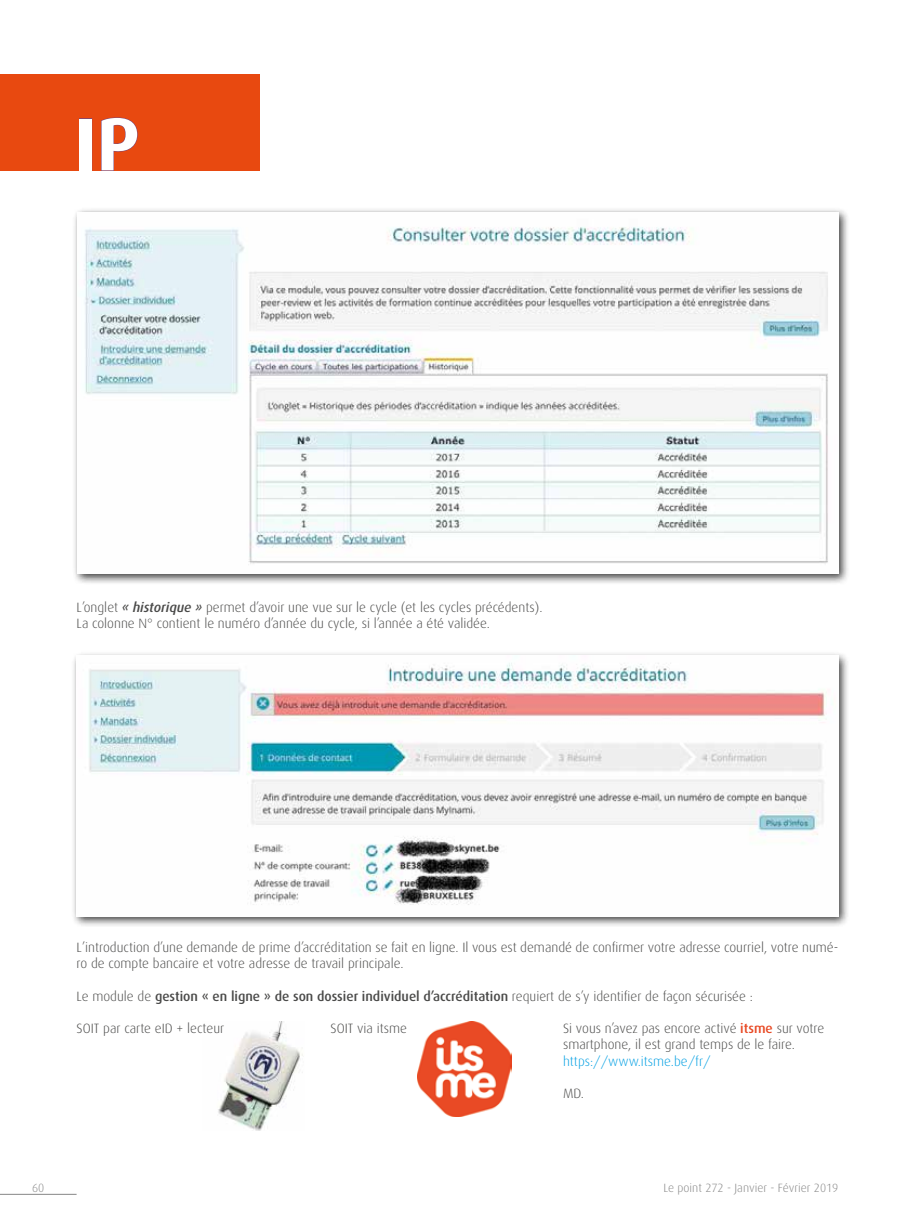
<style>
.page{position:relative;width:915px;height:1212px;background:#fff}
.page>*{position:absolute;margin:0;border:0;box-sizing:border-box;transform-origin:0 0}
.t1{font:700 75px "Dax";color:#fff}
.t2{font:300 13.5px/16.2px "Dax";color:#4a4a49}
.t3{font:500 13.5px "Dax";color:#4a4a49}
.t4{font:300 13.5px "Dax";color:#009fe3}
.t5{font:300 12px "Dax";color:#878787}
.s1{font-weight:500;font-style:italic}
.s2{font-weight:300}
.s3{font-weight:500;color:#e84924}
</style>
<div class="page">
<hr style="left:0;top:1194px;width:77px;height:1px;background:#878787">
<img style="left:218px;top:1022px;width:85px;height:109px">
<div style="left:0;top:74px;width:259px;height:97px;background:#e84910"></div>
<div style="left:79px;top:118px;width:13px;height:53px;border:1px solid #75487e"></div>
<svg style="left:101px;top:117px;width:37px;height:54px"></svg>
<div style="left:72px;top:207px;width:777px;height:378px;background:#000;opacity:.75"></div>
<img style="left:77px;top:213px;width:761px;height:361px">
<div style="left:71px;top:651px;width:778px;height:276px;background:#000;opacity:.75"></div>
<img style="left:77px;top:656px;width:761px;height:260px">
<img style="left:417px;top:1022px;width:94px;height:94px">
<h1 class="t1" style="left:74px;top:102px;width:67px">IP</h1>
<p class="t2" style="left:77px;top:599px;width:467px">L’onglet <span class="s1">« historique »</span> permet d’avoir une vue sur le cycle (et les cycles précédents).<br>La colonne N° contient le numéro d’année du cycle, si l’année a été validée.</p>
<p class="t2" style="left:77px;top:939px;width:763px">L’introduction d’une demande de prime d’accréditation se fait en ligne. Il vous est demandé de confirmer votre adresse courriel, votre numé&shy;ro de compte bancaire et votre adresse de travail principale.</p>
<p class="t3" style="left:77px;top:988px;width:677px"><span class="s2">Le module de</span> gestion « en ligne » de son dossier individuel d’accréditation <span class="s2">requiert de s’y identifier de façon sécurisée :</span></p>
<p class="t2" style="left:77px;top:1020px;width:149px">SOIT par carte eID + lecteur</p>
<p class="t2" style="left:330px;top:1020px;width:78px">SOIT via itsme</p>
<p class="t2" style="left:563px;top:1020px;width:263px">Si vous n’avez pas encore activé <span class="s3">itsme</span> sur votre smartphone, il est grand temps de le faire.</p>
<p class="t4" style="left:563px;top:1053px;width:149px">https://www.itsme.be/fr/</p>
<p class="t2" style="left:563px;top:1085px;width:22px">MD.</p>
<p class="t5" style="left:32px;top:1181px;width:14px">60</p>
<p class="t5" style="left:663px;top:1181px;width:176px">Le point 272 - Janvier - Février 2019</p>
</div>
